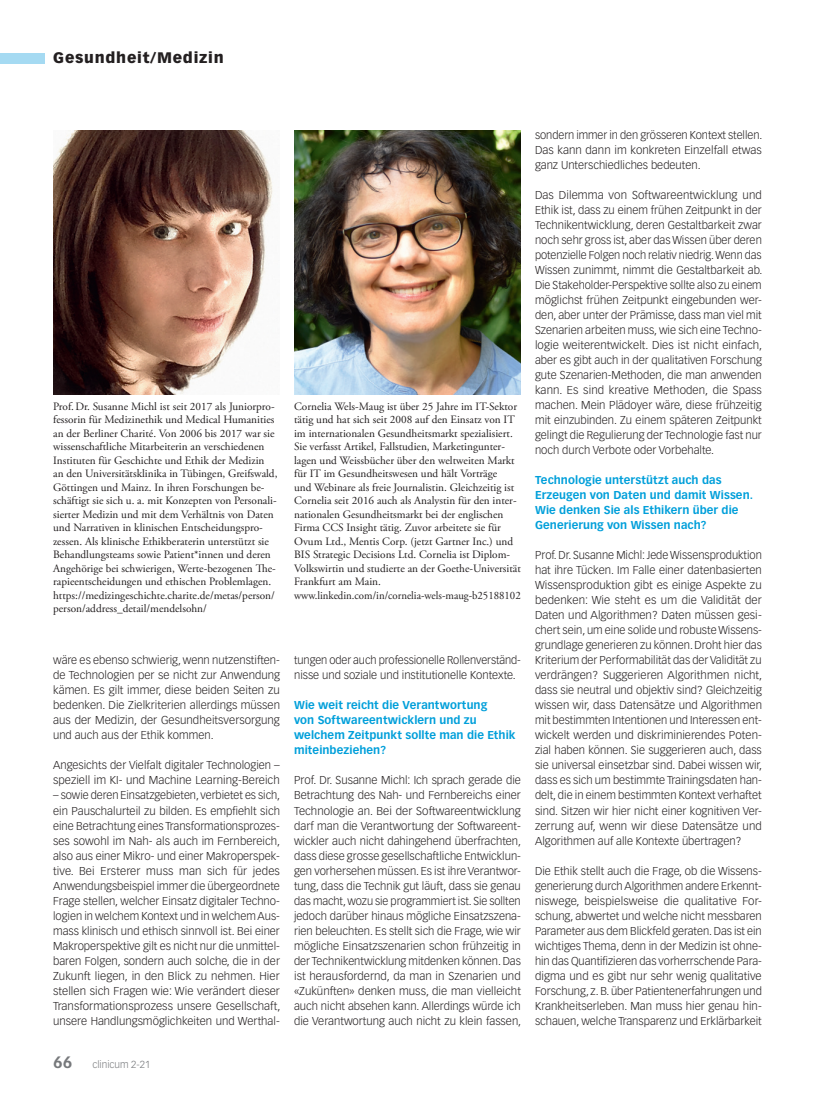
<style>
.page{position:relative;width:815px;height:1099px;background:#fff}
.page>*{position:absolute;margin:0;border:0;box-sizing:border-box;transform-origin:0 0}
.t1{font:900 15px "Vectora LT Std";letter-spacing:.05em;color:#231f20}
.Lauftext{font:300 11.25px/15px "Vectora LT Std";color:#231f20;text-align:justify}
.Legende{font:11.25px/13.5px "Adobe Garamond Pro";color:#231f20}
.ZT_GM{font:700 11.25px/15px "Vectora LT Std";letter-spacing:.005em;color:#009fda}
.Legende-2{font:11.25px "Adobe Garamond Pro";color:#231f20;scale:.96 1}
.t2{font:300 10px "Vectora LT Std";color:#76787b}
.s1{font-weight:700;font-size:16.25px}
</style>
<div class="page">
<div style="left:0;top:53px;width:45px;height:10px;background:#a5daf2"></div>
<img style="left:53px;top:131px;width:220px;height:263px">
<img style="left:294px;top:131px;width:227px;height:263px">
<h1 class="t1" style="left:53px;top:49px;width:172px">Gesundheit/Medizin</h1>
<p class="Legende" style="left:53px;top:400px;width:226px">Prof.Dr. Susanne Michl ist seit 2017 als Juniorpro&shy;fessorin für Medizinethik und Medical Humanities an der Berliner Charité. Von 2006 bis 2017 war sie wissenschaftliche Mitarbeiterin an verschiedenen Instituten für Geschichte und Ethik der Medizin an den Universitätsklinika in Tübingen, Greifswald, Göttingen und Mainz. In ihren Forschungen be&shy;schäftigt sie sich u. a. mit Konzepten von Personali&shy;sierter Medizin und mit dem Verhältnis von Daten und Narrativen in klinischen Entscheidungspro&shy;zessen. Als klinische Ethikberaterin unterstützt sie Behandlungsteams sowie Patient*innen und deren Angehörige bei schwierigen, Werte-bezogenen The&shy;rapieentscheidungen und ethischen Problemlagen.</p>
<p class="Legende" style="left:53px;top:589px;width:223px">https://medizingeschichte.charite.de/metas/person/ person/address_detail/mendelsohn/</p>
<p class="Legende" style="left:294px;top:400px;width:228px">Cornelia Wels-Maug ist über 25 Jahre im IT-Sektor tätig und hat sich seit 2008 auf den Einsatz von IT im internationalen Gesundheitsmarkt spezialisiert.<br>Sie verfasst Artikel, Fallstudien, Marketingunter&shy;lagen und Weissbücher über den weltweiten Markt für IT im Gesundheitswesen und hält Vorträge<br>und Webinare als freie Journalistin. Gleichzeitig ist Cornelia seit 2016 auch als Analystin für den inter&shy;nationalen Gesundheitsmarkt bei der englischen Firma CCS Insight tätig. Zuvor arbeitete sie für Ovum Ltd., Mentis Corp. (jetzt Gartner Inc.) und BIS Strategic Decisions Ltd. Cornelia ist Diplom-Volkswirtin und studierte an der Goethe-Universität Frankfurt am Main.</p>
<p class="Legende-2" style="left:294px;top:588px;width:238px">www.linkedin.com/in/cornelia-wels-maug-b25188102</p>
<p class="Lauftext" style="left:53px;top:653px;width:228px">wäre es ebenso schwierig, wenn nutzenstiften&shy;de Technologien per se nicht zur Anwendung kämen. Es gilt immer, diese beiden Seiten zu bedenken. Die Zielkriterien allerdings müssen aus der Medizin, der Gesundheitsversorgung und auch aus der Ethik kommen.</p>
<p class="Lauftext" style="left:53px;top:758px;width:228px">Angesichts der Vielfalt digitaler Technologien – speziell im KI- und Machine Learning-Bereich</p>
<p class="Lauftext" style="left:53px;top:788px;width:229px">– sowie deren Einsatzgebieten, verbietet es sich, ein Pauschalurteil zu bilden. Es empfiehlt sich eine Betrachtung eines Transformationsprozes&shy;ses sowohl im Nah- als auch im Fernbereich, also aus einer Mikro- und einer Makroperspek&shy;tive. Bei Ersterer muss man sich für jedes Anwendungsbeispiel immer die übergeordnete Frage stellen, welcher Einsatz digitaler Techno&shy;logien in welchem Kontext und in welchem Aus&shy;mass klinisch und ethisch sinnvoll ist. Bei einer Makroperspektive gilt es nicht nur die unmittel&shy;baren Folgen, sondern auch solche, die in der Zukunft liegen, in den Blick zu nehmen. Hier stellen sich Fragen wie: Wie verändert dieser Transformationsprozess unsere Gesellschaft, unsere Handlungsmöglichkeiten und Werthal-</p>
<p class="t2" style="left:53px;top:1058px;width:99px"><span class="s1">66</span> clinicum 2-21</p>
<p class="Lauftext" style="left:294px;top:653px;width:228px">tungen oder auch professionelle Rollenverständ&shy;nisse und soziale und institutionelle Kontexte.</p>
<p class="ZT_GM" style="left:294px;top:698px;width:223px">Wie weit reicht die Verantwortung<br>von Softwareentwicklern und zu welchem Zeitpunkt sollte man die Ethik miteinbeziehen?</p>
<p class="Lauftext" style="left:294px;top:773px;width:229px">Prof. Dr. Susanne Michl: Ich sprach gerade die Betrachtung des Nah- und Fernbereichs einer Technologie an. Bei der Softwareentwicklung darf man die Verantwortung der Softwareent&shy;wickler auch nicht dahingehend überfrachten, dass diese grosse gesellschaftliche Entwicklun&shy;gen vorhersehen müssen. Es ist ihre Verantwor&shy;tung, dass die Technik gut läuft, dass sie genau das macht, wozu sie programmiert ist. Sie sollten jedoch darüber hinaus mögliche Einsatzszena&shy;rien beleuchten. Es stellt sich die Frage, wie wir mögliche Einsatzszenarien schon frühzeitig in der Technikentwicklung mitdenken können. Das ist herausfordernd, da man in Szenarien und «Zukünften» denken muss, die man vielleicht auch nicht absehen kann. Allerdings würde ich die Verantwortung auch nicht zu klein fassen,</p>
<p class="Lauftext" style="left:535px;top:128px;width:229px">sondern immer in den grösseren Kontext stellen.<br>Das kann dann im konkreten Einzelfall etwas ganz Unterschiedliches bedeuten.</p>
<p class="Lauftext" style="left:535px;top:188px;width:229px">Das Dilemma von Softwareentwicklung und Ethik ist, dass zu einem frühen Zeitpunkt in der Technikentwicklung, deren Gestaltbarkeit zwar noch sehr gross ist, aber das Wissen über deren potenzielle Folgen noch relativ niedrig. Wenn das Wissen zunimmt, nimmt die Gestaltbarkeit ab.<br>Die Stakeholder-Perspektive sollte also zu einem möglichst frühen Zeitpunkt eingebunden wer&shy;den, aber unter der Prämisse, dass man viel mit Szenarien arbeiten muss, wie sich eine Techno&shy;logie weiterentwickelt. Dies ist nicht einfach, aber es gibt auch in der qualitativen Forschung gute Szenarien-Methoden, die man anwenden kann. Es sind kreative Methoden, die Spass machen. Mein Plädoyer wäre, diese frühzeitig mit einzubinden. Zu einem späteren Zeitpunkt gelingt die Regulierung der Technologie fast nur noch durch Verbote oder Vorbehalte.</p>
<p class="ZT_GM" style="left:535px;top:473px;width:220px">Technologie unterstützt auch das Erzeugen von Daten und damit Wissen.<br>Wie denken Sie als Ethikern über die Generierung von Wissen nach?</p>
<p class="Lauftext" style="left:535px;top:548px;width:229px">Prof. Dr. Susanne Michl: Jede Wissensproduktion hat ihre Tücken. Im Falle einer datenbasierten Wissensproduktion gibt es einige Aspekte zu bedenken: Wie steht es um die Validität der Daten und Algorithmen? Daten müssen gesi&shy;chert sein, um eine solide und robuste Wissens&shy;grundlage generieren zu können. Droht hier das Kriterium der Performabilität das der Validität zu verdrängen? Suggerieren Algorithmen nicht, dass sie neutral und objektiv sind? Gleichzeitig wissen wir, dass Datensätze und Algorithmen mit bestimmten Intentionen und Interessen ent&shy;wickelt werden und diskriminierendes Poten&shy;zial haben können. Sie suggerieren auch, dass sie universal einsetzbar sind. Dabei wissen wir, dass es sich um bestimmte Trainingsdaten han&shy;delt, die in einem bestimmten Kontext verhaftet sind. Sitzen wir hier nicht einer kognitiven Ver&shy;zerrung auf, wenn wir diese Datensätze und Algorithmen auf alle Kontexte übertragen?</p>
<p class="Lauftext" style="left:535px;top:863px;width:228px">Die Ethik stellt auch die Frage, ob die Wissens&shy;generierung durch Algorithmen andere Erkennt&shy;niswege, beispielsweise die qualitative For&shy;schung, abwertet und welche nicht messbaren Parameter aus dem Blickfeld geraten. Das ist ein wichtiges Thema, denn in der Medizin ist ohne&shy;hin das Quantifizieren das vorherrschende Para&shy;digma und es gibt nur sehr wenig qualitative Forschung, z. B. über Patientenerfahrungen und Krankheitserleben. Man muss hier genau hin&shy;schauen, welche Transparenz und Erklärbarkeit</p>
</div>
